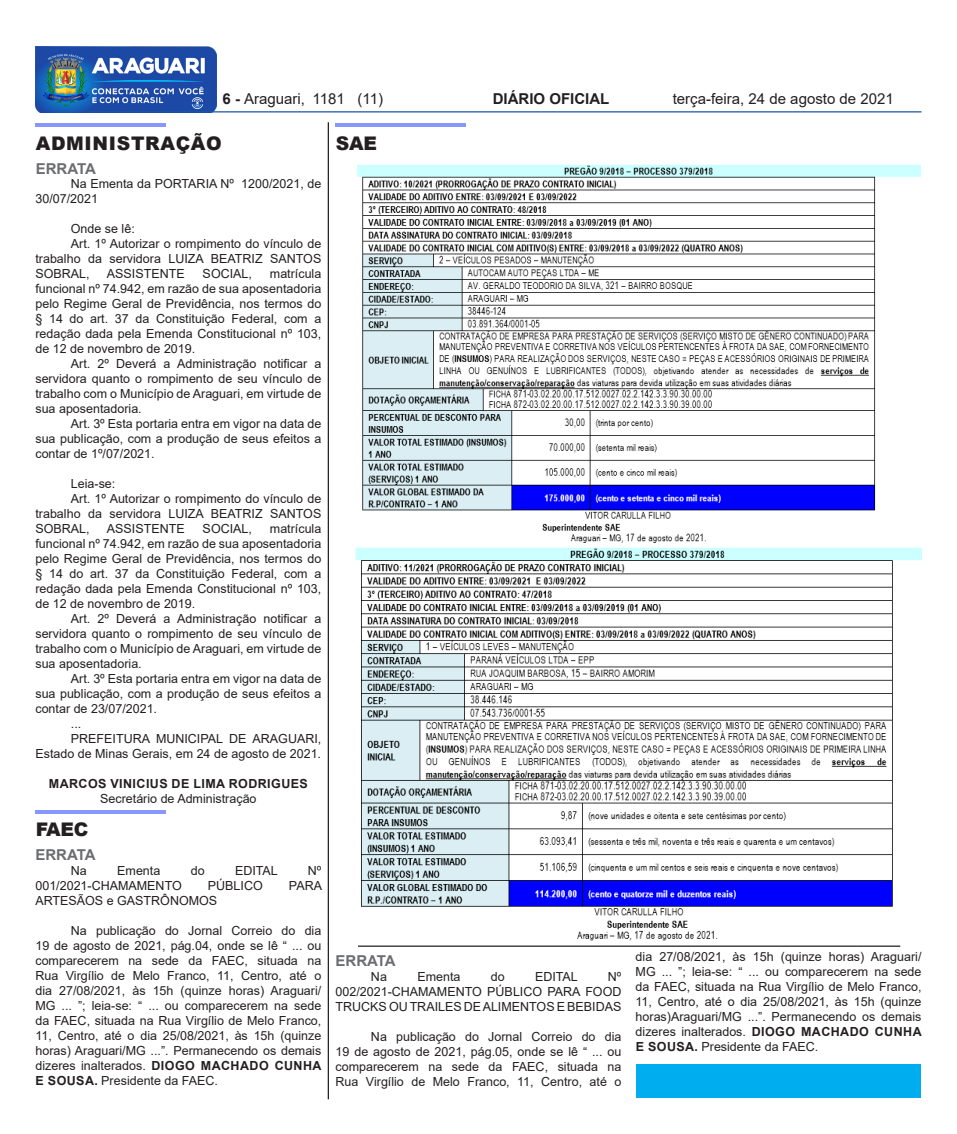
<style>
.page{position:relative;width:957px;height:1134px;background:#fff}
.page>*{position:absolute;margin:0;border:0;box-sizing:border-box;transform-origin:0 0}
.t1{font:900 18.75px "Arial";letter-spacing:.035em;color:#231f20}
.t2{font:15px "Arial";color:#231f20}
.t3{font:700 15px "Arial";color:#6c6d70}
.t4{font:700 15px "Arial";color:#231f20}
.t5{font:12.5px/15px "Arial";color:#231f20;text-align:justify}
.t6{font:700 12.5px "Arial";letter-spacing:.035em;color:#231f20}
.s1{font-weight:700}
</style>
<div class="page">
<img style="left:35px;top:46px;width:181px;height:66px">
<hr style="left:89px;top:111px;width:832px;height:1px;background:#1c56a5">
<hr style="left:328px;top:122px;width:1px;height:977px;background:#231f20">
<hr style="left:35px;top:123px;width:131px;height:4px;background:#8897ff">
<hr style="left:335px;top:123px;width:131px;height:4px;background:#8897ff">
<img style="left:357px;top:164px;width:564px;height:379px">
<img style="left:355px;top:547px;width:566px;height:394px">
<hr style="left:35px;top:810px;width:131px;height:4px;background:#8897ff">
<hr style="left:358px;top:945px;width:542px;height:2px;background:#231f20">
<div style="left:636px;top:1064px;width:285px;height:34px;background:#00aeef"></div>
<p class="t2" style="left:223px;top:88px;width:162px"><span class="s1">6 -</span> Araguari, 1181 (11)</p>
<p class="t4" style="left:493px;top:88px;width:118px">DIÁRIO OFICIAL</p>
<p class="t2" style="left:673px;top:88px;width:222px">terça-feira, 24 de agosto de 2021</p>
<p class="t1" style="left:36px;top:129px;width:187px">ADMINISTRAÇÃO</p>
<p class="t1" style="left:336px;top:129px;width:43px">SAE</p>
<p class="t3" style="left:36px;top:158px;width:62px">ERRATA</p>
<p class="t5" style="left:35px;top:176px;width:287px;text-indent:35px">Na Ementa da PORTARIA Nº 1200/2021, de<br>30/07/2021</p>
<p class="t5" style="left:71px;top:221px;width:65px">Onde se lê:</p>
<p class="t5" style="left:35px;top:236px;width:287px;text-indent:35px">Art. 1º Autorizar o rompimento do vínculo de trabalho da servidora LUIZA BEATRIZ SANTOS SOBRAL,</p>
<p class="t5" style="left:107px;top:266px;width:79px">ASSISTENTE</p>
<p class="t5" style="left:203px;top:266px;width:51px">SOCIAL,</p>
<p class="t5" style="left:35px;top:266px;width:287px;text-indent:234px">matrícula funcional nº 74.942, em razão de sua aposentadoria pelo Regime Geral de Previdência, nos termos do § 14 do art. 37 da Constituição Federal, com a redação dada pela Emenda Constitucional nº 103, de 12 de novembro de 2019.</p>
<p class="t5" style="left:35px;top:356px;width:287px;text-indent:35px">Art. 2º Deverá a Administração notificar a servidora quanto o rompimento de seu vínculo de trabalho com o Município de Araguari, em virtude de sua aposentadoria.</p>
<p class="t5" style="left:35px;top:416px;width:287px;text-indent:35px">Art. 3º Esta portaria entra em vigor na data de sua publicação, com a produção de seus efeitos a contar de 1º/07/2021.</p>
<p class="t5" style="left:71px;top:476px;width:46px">Leia-se:</p>
<p class="t5" style="left:35px;top:491px;width:287px;text-indent:35px">Art. 1º Autorizar o rompimento do vínculo de trabalho da servidora LUIZA BEATRIZ SANTOS SOBRAL,</p>
<p class="t5" style="left:107px;top:521px;width:79px">ASSISTENTE</p>
<p class="t5" style="left:203px;top:521px;width:51px">SOCIAL,</p>
<p class="t5" style="left:35px;top:521px;width:287px;text-indent:234px">matrícula funcional nº 74.942, em razão de sua aposentadoria pelo Regime Geral de Previdência, nos termos do § 14 do art. 37 da Constituição Federal, com a redação dada pela Emenda Constitucional nº 103, de 12 de novembro de 2019.</p>
<p class="t5" style="left:35px;top:611px;width:287px;text-indent:35px">Art. 2º Deverá a Administração notificar a servidora quanto o rompimento de seu vínculo de trabalho com o Município de Araguari, em virtude de sua aposentadoria.</p>
<p class="t5" style="left:35px;top:671px;width:287px;text-indent:35px">Art. 3º Esta portaria entra em vigor na data de sua publicação, com a produção de seus efeitos a contar de 23/07/2021.</p>
<p class="t5" style="left:71px;top:716px;width:12px">...</p>
<p class="t5" style="left:35px;top:731px;width:287px;text-align:right">PREFEITURA MUNICIPAL DE ARAGUARI,<br>Estado de Minas Gerais, em 24 de agosto de 2021.</p>
<p class="t6" style="left:49px;top:775px;width:261px">MARCOS VINICIUS DE LIMA RODRIGUES</p>
<p class="t5" style="left:100px;top:791px;width:158px">Secretário de Administração</p>
<p class="t1" style="left:36px;top:816px;width:54px">FAEC</p>
<p class="t5" style="left:71px;top:863px;width:17px">Na</p>
<p class="t5" style="left:117px;top:863px;width:45px">Ementa</p>
<p class="t5" style="left:191px;top:863px;width:15px">do</p>
<p class="t5" style="left:235px;top:863px;width:44px">EDITAL</p>
<p class="t5" style="left:308px;top:863px;width:15px">Nº</p>
<p class="t5" style="left:35px;top:878px;width:148px">001/2021-CHAMAMENTO</p>
<p class="t5" style="left:208px;top:878px;width:56px">PÚBLICO</p>
<p class="t5" style="left:289px;top:878px;width:35px">PARA</p>
<p class="t5" style="left:35px;top:893px;width:183px">ARTESÃOS e GASTRÔNOMOS</p>
<p class="t5" style="left:35px;top:923px;width:288px;text-indent:35px">Na publicação do Jornal Correio do dia 19 de agosto de 2021, pág.04, onde se lê “ ... ou comparecerem na sede da FAEC, situada na Rua Virgílio de Melo Franco, 11, Centro, até o dia 27/08/2021, às 15h (quinze horas) Araguari/ MG ... ”; leia-se: “ ... ou comparecerem na sede da FAEC, situada na Rua Virgílio de Melo Franco, 11, Centro, até o dia 25/08/2021, às 15h (quinze horas) Araguari/MG ...”. Permanecendo os demais dizeres inalterados. <span class="s1">DIOGO MACHADO CUNHA E SOUSA.</span> Presidente da FAEC.</p>
<p class="t3" style="left:35px;top:844px;width:62px">ERRATA</p>
<p class="t3" style="left:335px;top:950px;width:62px">ERRATA</p>
<p class="t5" style="left:635px;top:949px;width:288px">dia 27/08/2021, às 15h (quinze horas) Araguari/ MG ... ”; leia-se: “ ... ou comparecerem na sede da FAEC, situada na Rua Virgílio de Melo Franco, 11, Centro, até o dia 25/08/2021, às 15h (quinze horas)Araguari/MG ...”. Permanecendo os demais dizeres inalterados. <span class="s1">DIOGO MACHADO CUNHA E SOUSA.</span> Presidente da FAEC.</p>
<p class="t5" style="left:335px;top:969px;width:287px;text-indent:272px">Nº 002/2021-CHAMAMENTO PÚBLICO PARA FOOD TRUCKS OU TRAILES DE ALIMENTOS E BEBIDAS</p>
<p class="t5" style="left:335px;top:1029px;width:287px;text-indent:35px">Na publicação do Jornal Correio do dia 19 de agosto de 2021, pág.05, onde se lê “ ... ou comparecerem na sede da FAEC, situada na Rua Virgílio de Melo Franco, 11, Centro, até o</p>
<p class="t5" style="left:371px;top:969px;width:17px">Na</p>
<p class="t5" style="left:417px;top:969px;width:45px">Ementa</p>
<p class="t5" style="left:491px;top:969px;width:15px">do</p>
<p class="t5" style="left:535px;top:969px;width:44px">EDITAL</p>
</div>
